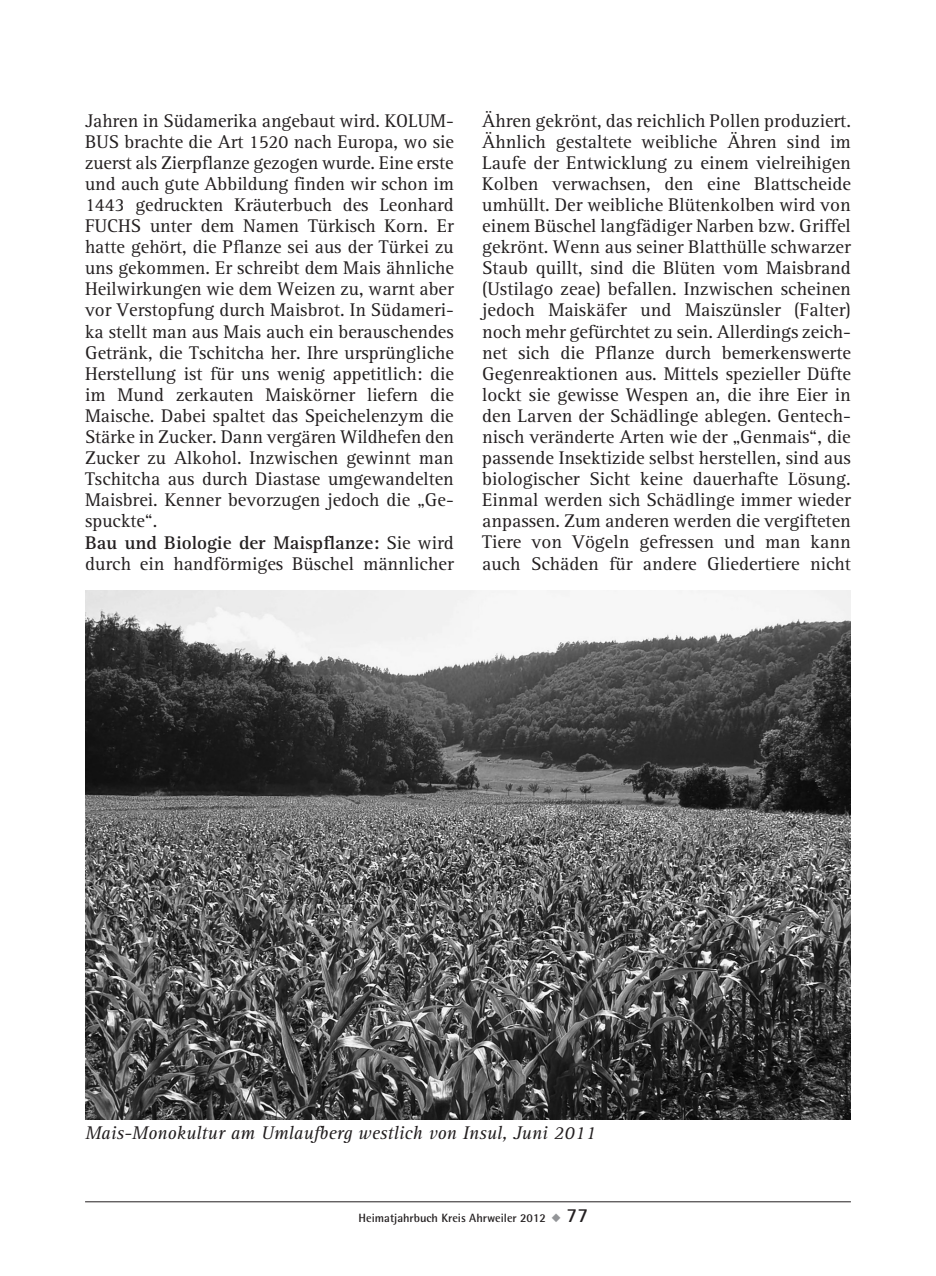
<style>
.page{position:relative;width:936px;height:1276px;background:#fff}
.page>*{position:absolute;margin:0;border:0;box-sizing:border-box;transform-origin:0 0}
.t1{font:19px/21px "AT Rotis Serif";color:#231f20}
.t2{font:italic 19px "AT Rotis Serif";color:#231f20}
.t3{font:700 12px "Rotis Semi Sans";color:#231f20}
.s1{font-weight:700}
.s2{color:#939598}
.s3{font-family:"Rotis Sans Serif";font-size:20px}
</style>
<div class="page">
<hr style="left:85px;top:1201px;width:765px;height:1px;background:#231f20">
<img style="left:85px;top:591px;width:765px;height:528px">
<p class="t1" style="left:85px;top:111px;width:370px">Jahren in Südamerika angebaut wird. KOLUM-BUS brachte die Art 1520 nach Europa, wo sie zuerst als Zierpflanze gezogen wurde. Eine erste und auch gute Abbildung finden wir schon im 1443 gedruckten Kräuterbuch des Leonhard FUCHS unter dem Namen Türkisch Korn. Er hatte gehört, die Pflanze sei aus der Türkei zu uns gekommen. Er schreibt dem Mais ähnliche Heilwirkungen wie dem Weizen zu, warnt aber vor Verstopfung durch Maisbrot. In Südameri&shy;ka stellt man aus Mais auch ein berauschendes Getränk, die Tschitcha her. Ihre ursprüngliche Herstellung ist für uns wenig appetitlich: die im Mund zerkauten Maiskörner liefern die Maische. Dabei spaltet das Speichelenzym die Stärke in Zucker. Dann vergären Wildhefen den Zucker zu Alkohol. Inzwischen gewinnt man Tschitcha aus durch Diastase umgewandelten Maisbrei. Kenner bevorzugen jedoch die „Ge&shy;spuckte“.<br><span class="s1">Bau und Biologie der Maispflanze:</span> Sie wird durch ein handförmiges Büschel männlicher</p>
<p class="t1" style="left:482px;top:110px;width:370px;text-align:justify">Ähren gekrönt, das reichlich Pollen produziert.<br>Ähnlich gestaltete weibliche Ähren sind im Laufe der Entwicklung zu einem vielreihigen Kolben verwachsen, den eine Blattscheide umhüllt. Der weibliche Blütenkolben wird von einem Büschel langfädiger Narben bzw. Griffel gekrönt. Wenn aus seiner Blatthülle schwarzer Staub quillt, sind die Blüten vom Maisbrand (Ustilago zeae) befallen. Inzwischen scheinen jedoch Maiskäfer und Maiszünsler (Falter) noch mehr gefürchtet zu sein. Allerdings zeich&shy;net sich die Pflanze durch bemerkenswerte Gegenreaktionen aus. Mittels spezieller Düfte lockt sie gewisse Wespen an, die ihre Eier in den Larven der Schädlinge ablegen. Gentech&shy;nisch veränderte Arten wie der „Genmais“, die passende Insektizide selbst herstellen, sind aus biologischer Sicht keine dauerhafte Lösung.<br>Einmal werden sich Schädlinge immer wieder anpassen. Zum anderen werden die vergifteten Tiere von Vögeln gefressen und man kann auch Schäden für andere Gliedertiere nicht</p>
<p class="t2" style="left:85px;top:1122px;width:512px">Mais-Monokultur am Umlaufberg westlich von Insul, Juni 2011</p>
<p class="t3" style="left:358px;top:1210px;width:231px">Heimatjahrbuch Kreis Ahrweiler 2012 <span class="s2">◆</span> <span class="s3">77</span></p>
</div>
